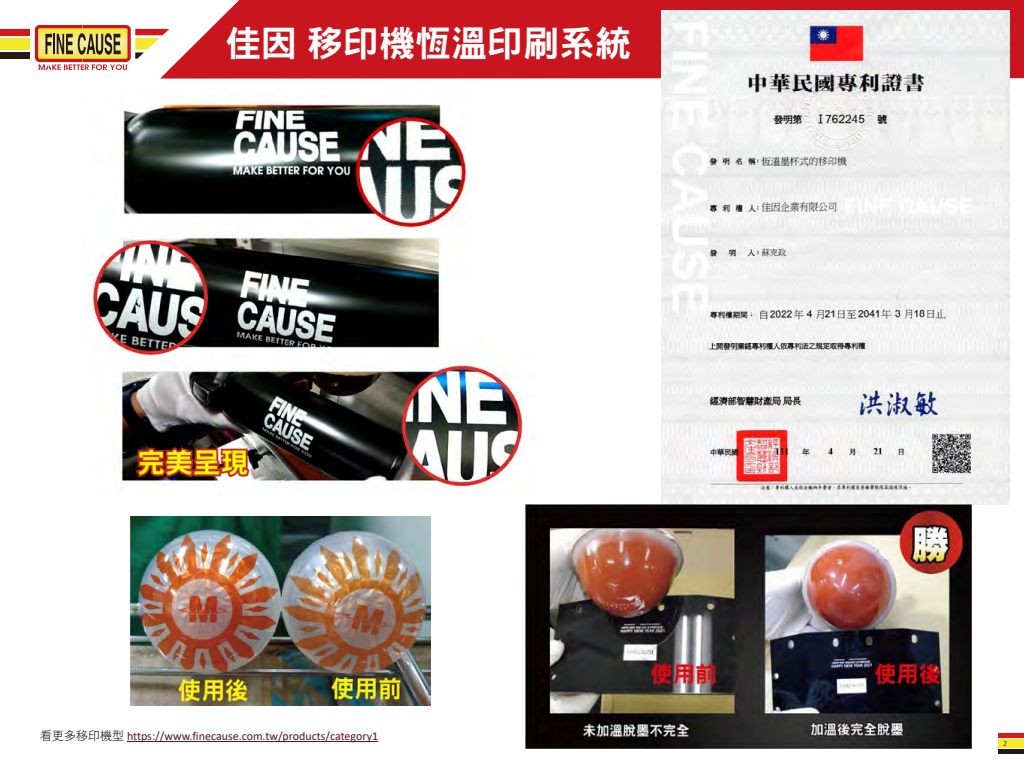
<style>
.page{position:relative;width:1024px;height:768px;background:#fff}
.page>*{position:absolute;margin:0;border:0;box-sizing:border-box;transform-origin:0 0}
.t1{font:36px "DF Hei Std W9";color:#fff}
.t2{font:12px "Calibri";color:#51161f}
.t3{font:300 8px "Calibri";color:#000}
.s1{font-family:"DF Hei Std W3";color:#000}
</style>
<div class="page">
<div style="left:998px;top:739px;width:26px;height:8px;background:#f6e928"></div>
<hr style="left:998px;top:749px;width:26px;height:4px;background:#231815">
<hr style="left:998px;top:733px;width:26px;height:4px;background:#d71a18">
<div style="left:0;top:38px;width:30px;height:12px;background:#f5e829"></div>
<div style="left:0;top:52px;width:30px;height:7px;background:#231815"></div>
<div style="left:0;top:29px;width:30px;height:6px;background:#d71718"></div>
<svg style="left:35px;top:25px;width:125px;height:45px"></svg>
<svg style="left:160px;top:0;width:864px;height:79px;background:#cd282f"></svg>
<img style="left:661px;top:11px;width:349px;height:494px">
<img style="left:131px;top:516px;width:300px;height:189px">
<hr style="left:127px;top:741px;width:251px;height:1px;background:#51161f">
<img style="left:526px;top:505px;width:445px;height:243px">
<img style="left:91px;top:102px;width:433px;height:387px">
<h1 class="t1" style="left:225px;top:24px;width:408px">佳因移印機恆溫印刷系統</h1>
<p class="t2" style="left:40px;top:728px;width:340px"><span class="s1">看更多移印機型</span> https://www.finecause.com.tw/products/category1</p>
<p class="t3" style="left:1003px;top:738px;width:6px">2</p>
</div>
